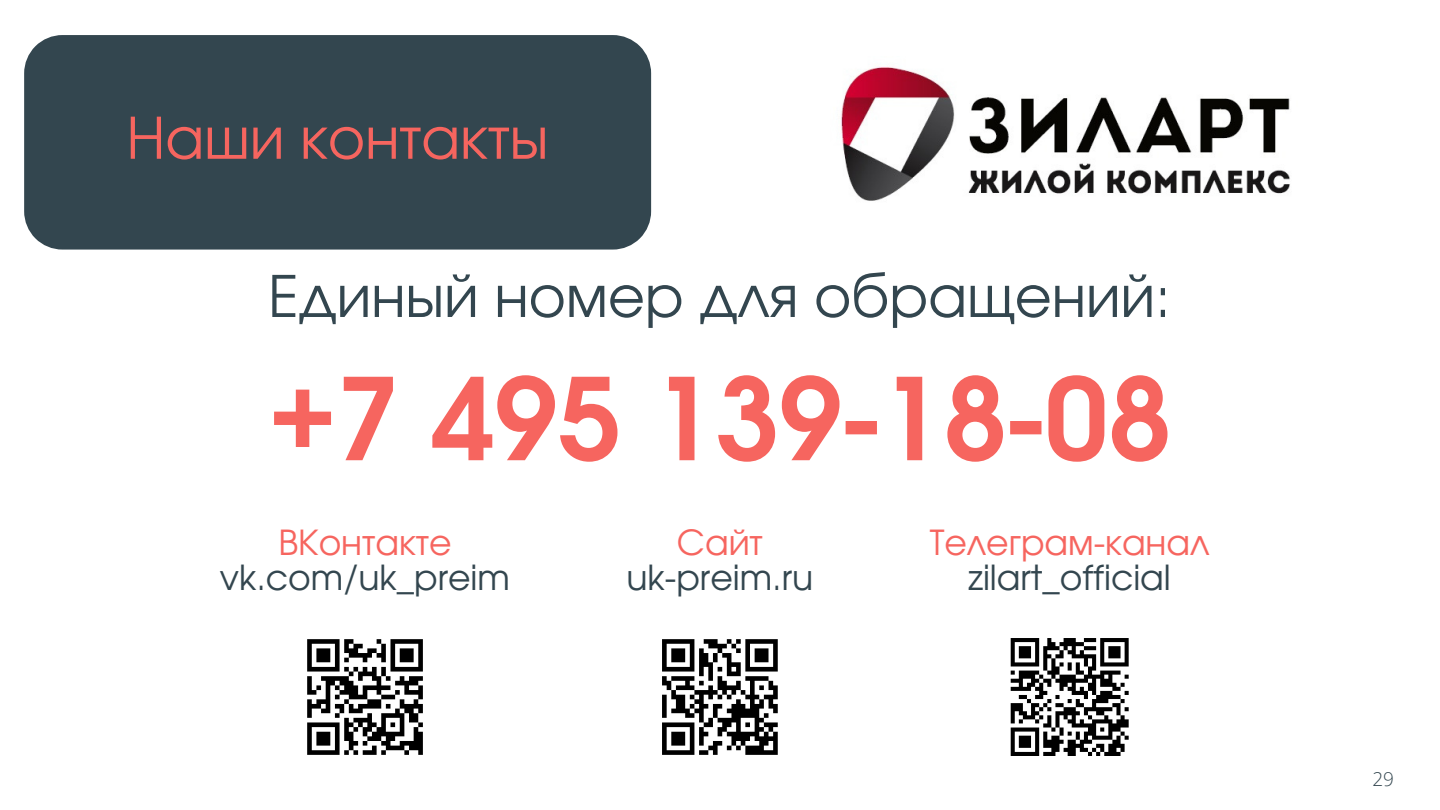
<style>
.page{position:relative;width:1440px;height:810px;background:#fff}
.page>*{position:absolute;margin:0;border:0;box-sizing:border-box;transform-origin:0 0}
.t1{font:700 113px "Evolventa";color:#f6655f}
.t2{font:57px "Evolventa";color:#33464f}
.t3{font:57px "Evolventa";color:#f6655f}
.t4{font:34.6px "Evolventa";color:#33464f}
.t5{font:34.6px "Evolventa";color:#f6655f}
.t6{font:300 19px "Open Sans";color:#33464f}
</style>
<div class="page">
<div style="left:24px;top:35px;width:627px;height:215px;background:#33464f"></div>
<svg style="left:1010px;top:638px;width:119px;height:118px"></svg>
<div style="left:662px;top:639px;width:32px;height:5px;background:#000"></div>
<div style="left:671px;top:648px;width:14px;height:5px;background:#000"></div>
<div style="left:671px;top:653px;width:14px;height:5px;background:#000"></div>
<hr style="left:671px;top:658px;width:14px;height:4px;background:#000">
<svg style="left:662px;top:644px;width:5px;height:23px"></svg>
<div style="left:662px;top:667px;width:32px;height:5px;background:#000"></div>
<div style="left:671px;top:676px;width:23px;height:5px;background:#000"></div>
<div style="left:676px;top:685px;width:18px;height:5px;background:#000"></div>
<hr style="left:671px;top:695px;width:14px;height:4px;background:#000">
<div style="left:676px;top:699px;width:9px;height:5px;background:#000"></div>
<div style="left:676px;top:704px;width:9px;height:5px;background:#000"></div>
<hr style="left:671px;top:709px;width:19px;height:4px;background:#000">
<svg style="left:662px;top:676px;width:14px;height:42px"></svg>
<div style="left:662px;top:722px;width:32px;height:5px;background:#000"></div>
<hr style="left:671px;top:732px;width:14px;height:4px;background:#000">
<div style="left:671px;top:736px;width:14px;height:5px;background:#000"></div>
<div style="left:671px;top:741px;width:14px;height:5px;background:#000"></div>
<svg style="left:662px;top:727px;width:5px;height:23px"></svg>
<div style="left:662px;top:750px;width:32px;height:5px;background:#000"></div>
<svg style="left:685px;top:639px;width:93px;height:116px"></svg>
<div style="left:745px;top:750px;width:33px;height:5px;background:#000"></div>
<svg style="left:307px;top:639px;width:116px;height:116px"></svg>
<img style="left:841px;top:66px;width:449px;height:135px">
<h2 class="t3" style="left:126px;top:113px;width:423px">Наши контакты</h2>
<h2 class="t2" style="left:268px;top:271px;width:904px">Единый номер для обращений:</h2>
<h1 class="t1" style="left:269px;top:370px;width:904px">+7 495 139-18-08</h1>
<p class="t5" style="left:278px;top:528px;width:175px">ВКонтакте</p>
<p class="t4" style="left:220px;top:562px;width:291px">vk.com/uk_preim</p>
<p class="t5" style="left:677px;top:528px;width:87px">Сайт</p>
<p class="t4" style="left:627px;top:562px;width:188px">uk-preim.ru</p>
<p class="t5" style="left:930px;top:528px;width:281px">Телеграм-канал</p>
<p class="t4" style="left:968px;top:562px;width:204px">zilart_official</p>
<p class="t6" style="left:1372px;top:765px;width:23px">29</p>
</div>
